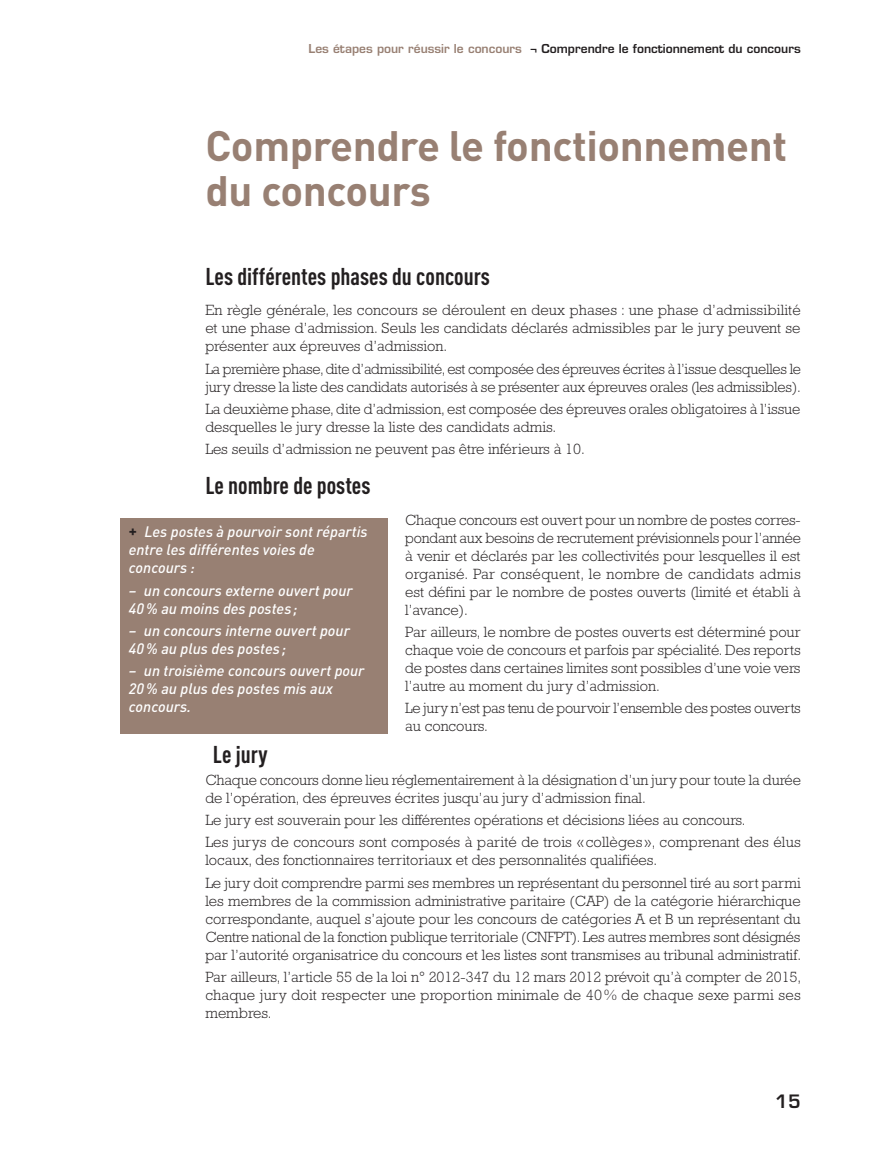
<style>
.page{position:relative;width:896px;height:1152px;background:#fff}
.page>*{position:absolute;margin:0;border:0;box-sizing:border-box;transform-origin:0 0}
.Titre_1{font:700 42px/45px "DIN Pro";letter-spacing:-.02em;color:#988073}
.Titre_3{font:700 24px "DIN Cond";color:#231f20}
.Encadré_texte_enu{font:700 24px "DIN Cond";color:#231f20}
.t1{font:600 18px "Eurostile LT Std";color:#231f20}
.t2{font:300 15px/18px "Rockwell Std";color:#231f20;text-align:justify}
.Encadré_texte_enu-2{font:italic 500 15px/18px "DIN";color:#fff}
.t3{font:600 12px "Eurostile LT Std";color:#231f20}
.s1{color:#988073}
.s2{font-family:"DIN";font-weight:500;font-style:italic;font-size:15px;color:#fff}
.s3{font-family:"DIN Pro";font-weight:700;font-style:normal;color:#231f20}
</style>
<div class="page">
<div style="left:120px;top:518px;width:268px;height:216px;background:#988073"></div>
<p class="t3" style="left:309px;top:41px;width:494px"><span class="s1">Les étapes pour réussir le concours</span> ¬ Comprendre le fonctionnement du concours</p>
<p class="Titre_1" style="left:205px;top:122px;width:583px">Comprendre le fonctionnement du concours</p>
<p class="Titre_3" style="left:205px;top:261px;width:286px">Les différentes phases du concours</p>
<p class="t2" style="left:205px;top:301px;width:597px">En règle générale, les concours se déroulent en deux phases : une phase d’admissibilité et une phase d’admission. Seuls les candidats déclarés admissibles par le jury peuvent se présenter aux épreuves d’admission.</p>
<p class="t2" style="left:205px;top:359px;width:597px">La première phase, dite d’admissibilité, est composée des épreuves écrites à l’issue desquelles le jury dresse la liste des candidats autorisés à se présenter aux épreuves orales (les admissibles).</p>
<p class="t2" style="left:205px;top:400px;width:597px">La deuxième phase, dite d’admission, est composée des épreuves orales obligatoires à l’issue desquelles le jury dresse la liste des candidats admis.</p>
<p class="t2" style="left:205px;top:440px;width:381px">Les seuils d’admission ne peuvent pas être inférieurs à 10.</p>
<p class="Titre_3" style="left:205px;top:471px;width:167px">Le nombre de postes</p>
<p class="t2" style="left:405px;top:510px;width:397px">Chaque concours est ouvert pour un nombre de postes corres&shy;pondant aux besoins de recrutement prévisionnels pour l’année à venir et déclarés par les collectivités pour lesquelles il est organisé. Par conséquent, le nombre de candidats admis est défini par le nombre de postes ouverts (limité et établi à l’avance).</p>
<p class="t2" style="left:405px;top:623px;width:397px">Par ailleurs, le nombre de postes ouverts est déterminé pour chaque voie de concours et parfois par spécialité. Des reports de postes dans certaines limites sont possibles d’une voie vers l’autre au moment du jury d’admission.</p>
<p class="t2" style="left:405px;top:699px;width:397px">Le jury n’est pas tenu de pourvoir l’ensemble des postes ouverts au concours.</p>
<p class="Encadré_texte_enu" style="left:205px;top:739px;width:64px"><span class="s2">–</span>Le jury</p>
<p class="t2" style="left:205px;top:770px;width:597px">Chaque concours donne lieu réglementairement à la désignation d’un jury pour toute la durée de l’opération, des épreuves écrites jusqu’au jury d’admission final.</p>
<p class="t2" style="left:205px;top:811px;width:542px">Le jury est souverain pour les différentes opérations et décisions liées au concours.</p>
<p class="t2" style="left:205px;top:833px;width:597px">Les jurys de concours sont composés à parité de trois « collèges », comprenant des élus locaux, des fonctionnaires territoriaux et des personnalités qualifiées.</p>
<p class="t2" style="left:205px;top:873px;width:597px">Le jury doit comprendre parmi ses membres un représentant du personnel tiré au sort parmi les membres de la commission administrative paritaire (CAP) de la catégorie hiérarchique correspondante, auquel s’ajoute pour les concours de catégories A et B un représentant du Centre national de la fonction publique territoriale (CNFPT). Les autres membres sont désignés par l’autorité organisatrice du concours et les listes sont transmises au tribunal administratif.</p>
<p class="t2" style="left:205px;top:967px;width:597px">Par ailleurs, l’article 55 de la loi n° 2012-347 du 12 mars 2012 prévoit qu’à compter de 2015, chaque jury doit respecter une proportion minimale de 40% de chaque sexe parmi ses membres.</p>
<p class="Encadré_texte_enu-2" style="left:129px;top:522px;width:240px"><span class="s3">+</span> Les postes à pourvoir sont répartis entre les différentes voies de concours :</p>
<p class="Encadré_texte_enu-2" style="left:129px;top:581px;width:226px">– un concours externe ouvert pour<br>40% au moins des postes ;</p>
<p class="Encadré_texte_enu-2" style="left:129px;top:621px;width:223px">– un concours interne ouvert pour<br>40% au plus des postes ;</p>
<p class="Encadré_texte_enu-2" style="left:129px;top:661px;width:237px">– un troisième concours ouvert pour<br>20% au plus des postes mis aux concours.</p>
<p class="t1" style="left:775px;top:1089px;width:27px">15</p>
</div>
